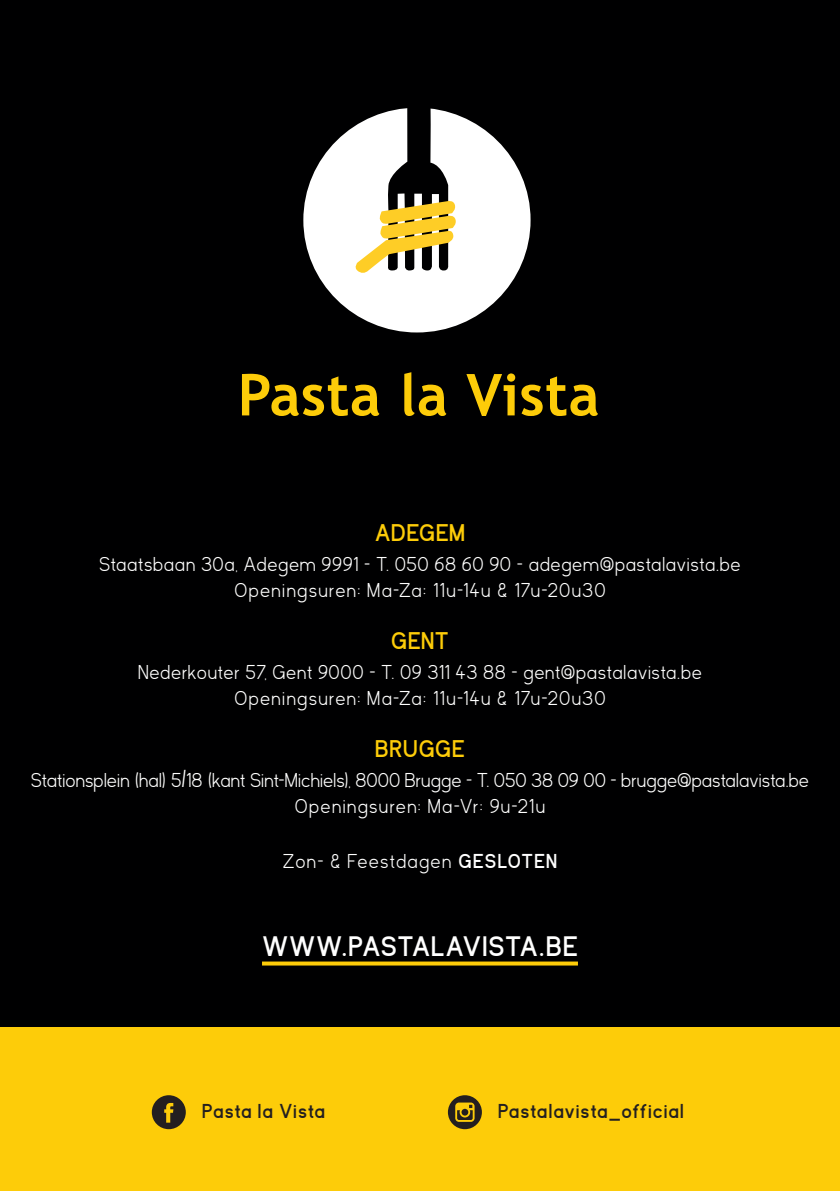
<style>
.page{position:relative;width:840px;height:1191px;background:#fff}
.page>*{position:absolute;margin:0;border:0;box-sizing:border-box;transform-origin:0 0}
.t1{font:700 28px "Kayak Sans";letter-spacing:.02em;color:#fff}
.t2{font:700 24px "Kayak Sans";letter-spacing:.03em;color:#fdcc09}
.t3{font:300 20px/26px "Kayak Sans";letter-spacing:.03em;color:#fff;text-align:center}
.t4{font:300 20px/26px "Kayak Sans";letter-spacing:.005em;color:#fff;text-align:center}
.t5{font:700 20px "Kayak Sans";letter-spacing:.035em;color:#231f20}
.t6{font:300 20px "Kayak Sans";letter-spacing:.06em;color:#fff}
.s1{font-weight:700}
</style>
<div class="page">
<div style="left:0;top:0;width:839px;height:1191px;background:#000001"></div>
<div style="left:303px;top:108px;width:227px;height:224px;background:#fff;border-radius:50%"></div>
<svg style="left:353px;top:108px;width:103px;height:165px"></svg>
<svg style="left:242px;top:374px;width:137px;height:42px"></svg>
<svg style="left:404px;top:372px;width:42px;height:44px"></svg>
<svg style="left:466px;top:373px;width:49px;height:43px"></svg>
<svg style="left:521px;top:376px;width:76px;height:40px"></svg>
<div style="left:0;top:1027px;width:839px;height:164px;background:#fdcc09"></div>
<svg style="left:262px;top:961px;width:315px;height:4px"></svg>
<svg style="left:447px;top:1095px;width:34px;height:34px"></svg>
<svg style="left:152px;top:1095px;width:34px;height:34px"></svg>
<p class="t2" style="left:374px;top:520px;width:92px">ADEGEM</p>
<p class="t3" style="left:99px;top:552px;width:642px">Staatsbaan 30a, Adegem 9991 - T. 050 68 60 90 - adegem@pastalavista.be<br>Openingsuren: Ma-Za: 11u-14u &amp; 17u-20u30</p>
<p class="t2" style="left:391px;top:628px;width:59px">GENT</p>
<p class="t3" style="left:138px;top:659px;width:565px">Nederkouter 57, Gent 9000 - T. 09 311 43 88 - gent@pastalavista.be<br>Openingsuren: Ma-Za: 11u-14u &amp; 17u-20u30</p>
<p class="t2" style="left:375px;top:735px;width:91px">BRUGGE</p>
<p class="t4" style="left:31px;top:767px;width:779px">Stationsplein (hal) 5/18 (kant Sint-Michiels), 8000 Brugge - T. 050 38 09 00 - brugge@pastalavista.be<br>Openingsuren: Ma-Vr: 9u-21u</p>
<p class="t6" style="left:283px;top:849px;width:275px">Zon- &amp; Feestdagen <span class="s1">GESLOTEN</span></p>
<h1 class="t1" style="left:262px;top:930px;width:317px">WWW.PASTALAVISTA.BE</h1>
<p class="t5" style="left:202px;top:1100px;width:124px">Pasta la Vista</p>
<p class="t5" style="left:497px;top:1100px;width:187px">Pastalavista_official</p>
</div>
